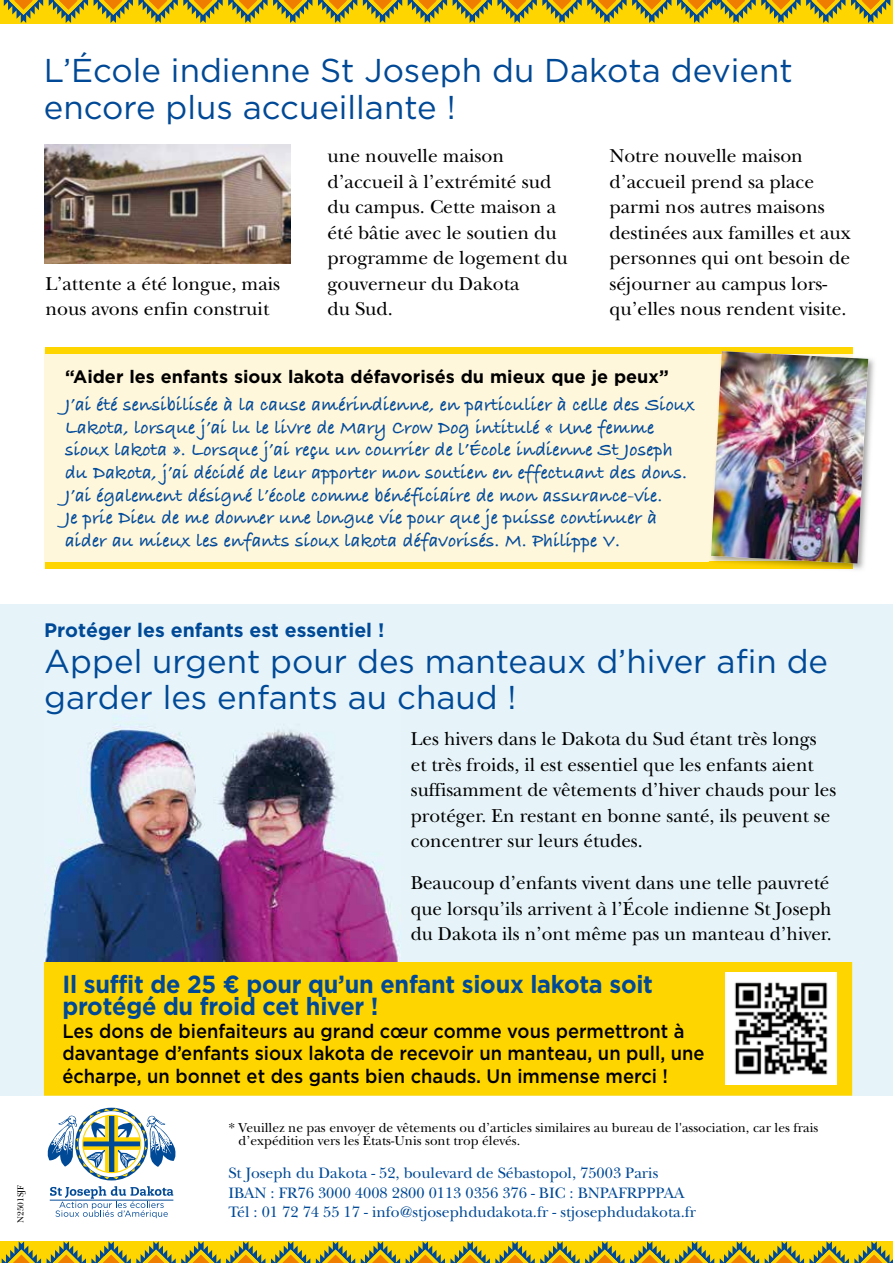
<style>
.page{position:relative;width:893px;height:1263px;background:#fff}
.page>*{position:absolute;margin:0;border:0;box-sizing:border-box;transform-origin:0 0}
.t1{font:33px/36px "Gotham";color:#004996}
.t2{font:700 24.75px/22.5px "Gotham";letter-spacing:-.01em;color:#004996;scale:.95 1}
.t3{font:19.5px/25.5px "New Baskerville Std";color:#000}
.t4{font:700 19.5px/22.5px "Bradley Hand ITCTT";letter-spacing:.005em;color:#004a9a}
.t5{font:500 19.5px/22.5px "Gotham";color:#000;scale:.94 1}
.t6{font:700 19.5px "Gotham";color:#004996}
.t7{font:700 18px "Gotham";color:#000}
.t8{font:15.75px/19.5px "New Baskerville Std";color:#004996}
.t9{font:13.5px/13.5px "New Baskerville Std";color:#000}
.t10{font:9px "New Baskerville Std";color:#000}
</style>
<div class="page">
<div style="left:0;top:604px;width:893px;height:492px;background:#e6f4fa"></div>
<img style="left:44px;top:727px;width:356px;height:235px">
<div style="left:0;top:0;width:893px;height:23px;background:#ffd500"></div>
<div style="left:45px;top:963px;width:806px;height:132px;background:#ffd500"></div>
<div style="left:44px;top:962px;width:808px;height:134px;border:2px solid #ffd500"></div>
<div style="left:0;top:1241px;width:893px;height:22px;background:#ffd500"></div>
<svg style="left:47px;top:1241px;width:218px;height:22px"></svg>
<svg style="left:271px;top:1241px;width:39px;height:22px"></svg>
<svg style="left:316px;top:1241px;width:39px;height:22px"></svg>
<svg style="left:361px;top:1241px;width:39px;height:22px"></svg>
<svg style="left:406px;top:1241px;width:218px;height:22px"></svg>
<svg style="left:630px;top:1241px;width:39px;height:22px"></svg>
<svg style="left:675px;top:1241px;width:39px;height:22px"></svg>
<svg style="left:720px;top:1241px;width:39px;height:22px"></svg>
<svg style="left:677px;top:0;width:168px;height:23px"></svg>
<svg style="left:453px;top:0;width:218px;height:23px"></svg>
<svg style="left:408px;top:0;width:39px;height:23px"></svg>
<svg style="left:363px;top:0;width:39px;height:23px"></svg>
<svg style="left:318px;top:0;width:39px;height:23px"></svg>
<svg style="left:94px;top:0;width:218px;height:23px"></svg>
<svg style="left:49px;top:0;width:39px;height:23px"></svg>
<svg style="left:50px;top:1186px;width:123px;height:32px"></svg>
<svg style="left:48px;top:1108px;width:127px;height:71px"></svg>
<hr style="left:50px;top:1200px;width:123px;height:1px;background:#004996">
<div style="left:44px;top:349px;width:809px;height:220px;background:#fff7dc"></div>
<div style="left:45px;top:347px;width:808px;height:7px;background:#ffd500"></div>
<div style="left:45px;top:562px;width:808px;height:7px;background:#ffd500"></div>
<img style="left:849px;top:358px;width:26px;height:212px">
<img style="left:709px;top:561px;width:144px;height:8px">
<img style="left:711px;top:351px;width:157px;height:212px">
<img style="left:725px;top:972px;width:112px;height:112px">
<img style="left:44px;top:145px;width:247px;height:119px">
<svg style="left:3px;top:0;width:40px;height:23px"></svg>
<svg style="left:1px;top:1241px;width:40px;height:22px"></svg>
<svg style="left:851px;top:0;width:40px;height:23px"></svg>
<svg style="left:765px;top:1241px;width:128px;height:22px"></svg>
<h1 class="t1" style="left:44px;top:51px;width:750px;line-height:37.5px">L’École indienne St Joseph du Dakota devient encore plus accueillante !</h1>
<p class="t3" style="left:45px;top:271px;width:236px">L’attente a été longue, mais nous avons enfin construit</p>
<p class="t3" style="left:327px;top:143px;width:242px">une nouvelle maison d’accueil à l’extrémité sud du campus. Cette maison a été bâtie avec le soutien du programme de logement du gouverneur du Dakota<br>du Sud.</p>
<p class="t3" style="left:609px;top:143px;width:243px">Notre nouvelle maison d’accueil prend sa place parmi nos autres maisons destinées aux familles et aux personnes qui ont besoin de séjourner au campus lors&shy;qu’elles nous rendent visite.</p>
<p class="t7" style="left:65px;top:366px;width:605px">“Aider les enfants sioux lakota défavorisés du mieux que je peux”</p>
<p class="t4" style="left:65px;top:393px;width:631px">J’ai été sensibilisée à la cause amérindienne, en particulier à celle des Sioux Lakota, lorsque j’ai lu le livre de Mary Crow Dog intitulé « Une femme sioux lakota ». Lorsque j’ai reçu un courrier de l’École indienne St Joseph du Dakota, j’ai décidé de leur apporter mon soutien en effectuant des dons.<br>J’ai également désigné l’école comme bénéficiaire de mon assurance-vie.<br>Je prie Dieu de me donner une longue vie pour que je puisse continuer à aider au mieux les enfants sioux lakota défavorisés. M. Philippe V.</p>
<p class="t10" style="left:15px;top:1223px;width:40px;rotate:-90deg">N2501SJF</p>
<p class="t6" style="left:44px;top:619px;width:342px">Protéger les enfants est essentiel !</p>
<h1 class="t1" style="left:44px;top:643px;width:785px">Appel urgent pour des manteaux d’hiver afin de garder les enfants au chaud !</h1>
<p class="t3" style="left:411px;top:726px;width:427px">Les hivers dans le Dakota du Sud étant très longs et très froids, il est essentiel que les enfants aient suffisamment de vêtements d’hiver chauds pour les protéger. En restant en bonne santé, ils peuvent se concentrer sur leurs études.</p>
<p class="t3" style="left:411px;top:870px;width:423px">Beaucoup d’enfants vivent dans une telle pauvreté que lorsqu’ils arrivent à l’École indienne St Joseph du Dakota ils n’ont même pas un manteau d’hiver.</p>
<p class="t2" style="left:62px;top:972px;width:623px">Il suffit de 25 ¤ pour qu’un enfant sioux lakota soit protégé du froid cet hiver !</p>
<p class="t5" style="left:62px;top:1019px;width:685px">Les dons de bienfaiteurs au grand cœur comme vous permettront à davantage d’enfants sioux lakota de recevoir un manteau, un pull, une écharpe, un bonnet et des gants bien chauds. Un immense merci !</p>
<p class="t9" style="left:239px;top:1121px;width:581px;text-indent:-10px">* Veuillez ne pas envoyer de vêtements ou d’articles similaires au bureau de l'association, car les frais d’expédition vers les États-Unis sont trop élevés.</p>
<p class="t8" style="left:228px;top:1163px;width:469px">St Joseph du Dakota - 52, boulevard de Sébastopol, 75003 Paris<br>IBAN : FR76 3000 4008 2800 0113 0356 376 - BIC : BNPAFRPPPAA<br>Tél : 01 72 74 55 17 - info@stjosephdudakota.fr - stjosephdudakota.fr</p>
</div>
